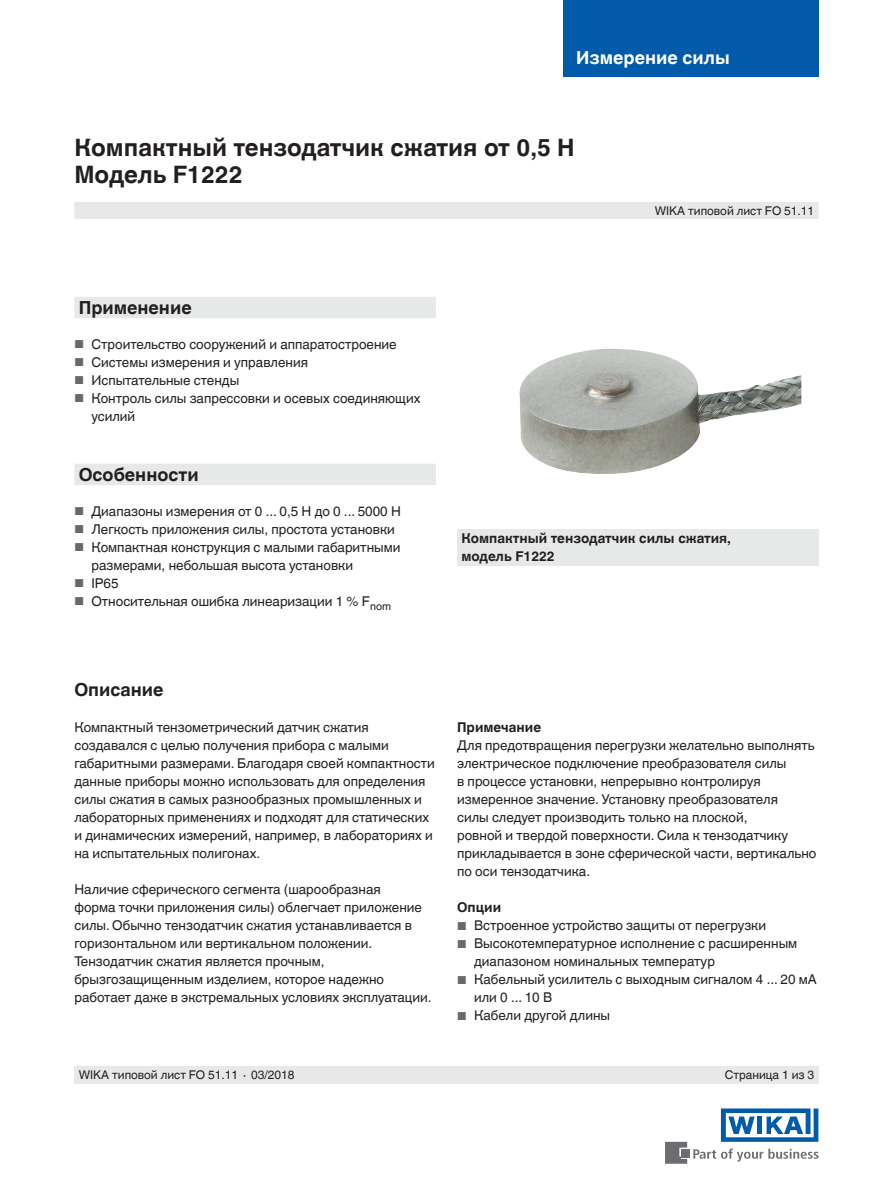
<style>
.page{position:relative;width:893px;height:1188px;background:#fff}
.page>*{position:absolute;margin:0;border:0;box-sizing:border-box;transform-origin:0 0}
.t1{font:700 24px/27px "Helvetica World";color:#231f20}
.t2{font:700 18px "Helvetica World";color:#231f20}
.t3{font:700 18px "Helvetica World";color:#fff}
.t4{font:13.5px/18px "Helvetica World";color:#231f20}
.t5{font:700 13.5px/18px "Helvetica World";color:#231f20}
.t6{font:12px "Helvetica World";color:#231f20}
.s1{font-size:11.55px;color:#666969}
</style>
<div class="page">
<svg style="left:693px;top:1149px;width:126px;height:13px"></svg>
<div style="left:682px;top:1150px;width:8px;height:8px;background:#6c6d70"></div>
<svg style="left:665px;top:1142px;width:22px;height:22px"></svg>
<svg style="left:721px;top:1108px;width:97px;height:34px"></svg>
<div style="left:563px;top:0;width:256px;height:77px;background:#015aaa"></div>
<div style="left:74px;top:202px;width:745px;height:17px;background:#e7e9e8"></div>
<div style="left:74px;top:1066px;width:745px;height:18px;background:#e7e9e8"></div>
<img style="left:519px;top:349px;width:282px;height:125px">
<svg style="left:74px;top:297px;width:362px;height:188px"></svg>
<div style="left:457px;top:529px;width:362px;height:36px;background:#e7e9e8"></div>
<h2 class="t3" style="left:576px;top:47px;width:155px">Измерение силы</h2>
<h1 class="t1" style="left:74px;top:134px;width:502px">Компактный тензодатчик сжатия от 0,5 Н<br>Модель F1222</h1>
<h2 class="t2" style="left:79px;top:297px;width:114px">Применение</h2>
<p class="t4" style="left:74px;top:336px;width:324px"><span class="s1">■</span> Строительство сооружений и аппаратостроение</p>
<p class="t4" style="left:74px;top:354px;width:235px"><span class="s1">■</span> Системы измерения и управления</p>
<p class="t4" style="left:74px;top:372px;width:166px"><span class="s1">■</span> Испытательные стенды</p>
<p class="t4" style="left:91px;top:390px;width:331px;text-indent:-17px"><span class="s1">■</span> Контроль силы запрессовки и осевых соединяющих усилий</p>
<p class="t6" style="left:655px;top:204px;width:161px">WIKA типовой лист FO 51.11</p>
<h2 class="t2" style="left:79px;top:464px;width:122px">Особенности</h2>
<p class="t4" style="left:74px;top:502px;width:328px"><span class="s1">■</span> Диапазоны измерения от 0 ... 0,5 Н до 0 ... 5000 Н</p>
<p class="t4" style="left:74px;top:520px;width:322px"><span class="s1">■</span> Легкость приложения силы, простота установки</p>
<p class="t4" style="left:91px;top:538px;width:311px;text-indent:-17px"><span class="s1">■</span> Компактная конструкция с малыми габаритными размерами, небольшая высота установки</p>
<p class="t4" style="left:74px;top:574px;width:46px"><span class="s1">■</span> IP65</p>
<p class="t4" style="left:74px;top:592px;width:318px"><span class="s1">■</span> Относительная ошибка линеаризации 1 % F<sub>nom</sub></p>
<p class="t5" style="left:461px;top:529px;width:271px">Компактный тензодатчик силы сжатия, модель F1222</p>
<h2 class="t2" style="left:74px;top:680px;width:91px">Описание</h2>
<p class="t4" style="left:74px;top:719px;width:362px">Компактный тензометрический датчик сжатия создавался с целью получения прибора с малыми габаритными размерами. Благодаря своей компактности данные приборы можно использовать для определения силы сжатия в самых разнообразных промышленных и лабораторных применениях и подходят для статических и динамических измерений, например, в лабораториях и на испытательных полигонах.</p>
<p class="t4" style="left:74px;top:881px;width:359px">Наличие сферического сегмента (шарообразная<br>форма точки приложения силы) облегчает приложение силы. Обычно тензодатчик сжатия устанавливается в горизонтальном или вертикальном положении.<br>Тензодатчик сжатия является прочным, брызгозащищенным изделием, которое надежно работает даже в экстремальных условиях эксплуатации.</p>
<p class="t5" style="left:457px;top:719px;width:85px">Примечание</p>
<p class="t4" style="left:457px;top:737px;width:361px">Для предотвращения перегрузки желательно выполнять электрическое подключение преобразователя силы<br>в процессе установки, непрерывно контролируя измеренное значение. Установку преобразователя<br>силы следует производить только на плоской,<br>ровной и твердой поверхности. Сила к тензодатчику прикладывается в зоне сферической части, вертикально по оси тензодатчика.</p>
<p class="t5" style="left:457px;top:899px;width:46px">Опции</p>
<p class="t4" style="left:457px;top:917px;width:311px"><span class="s1">■</span> Встроенное устройство защиты от перегрузки</p>
<p class="t4" style="left:474px;top:935px;width:325px;text-indent:-17px"><span class="s1">■</span> Высокотемпературное исполнение с расширенным диапазоном номинальных температур</p>
<p class="t4" style="left:474px;top:971px;width:344px;text-indent:-17px"><span class="s1">■</span> Кабельный усилитель с выходным сигналом 4 ... 20 мА или 0 ... 10 В</p>
<p class="t4" style="left:457px;top:1007px;width:155px"><span class="s1">■</span> Кабели другой длины</p>
<p class="t6" style="left:79px;top:1068px;width:217px">WIKA типовой лист FO 51.11 ∙ 03/2018</p>
<p class="t6" style="left:725px;top:1068px;width:91px">Страница 1 из 3</p>
</div>
